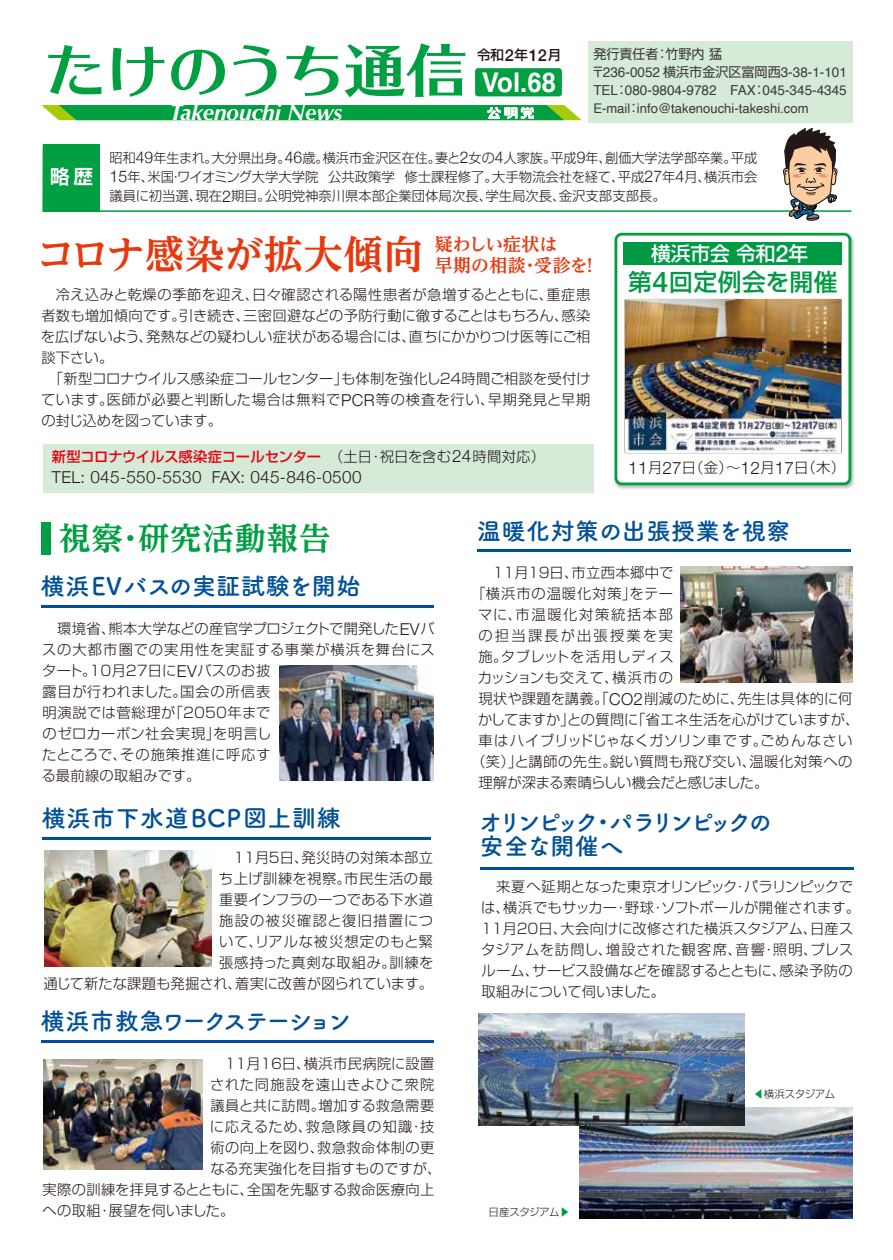
<style>
.page{position:relative;width:893px;height:1260px;background:#fff}
.page>*{position:absolute;margin:0;border:0;box-sizing:border-box;transform-origin:0 0}
.t1{font:700 39.15px "UD Reimin Pro";letter-spacing:.005em;color:#e8380d}
.t2{font:700 31.5px "UD Reimin Pro";letter-spacing:.025em;color:#009f41}
.t3{font:700 27.15px "Helvetica";color:#fff;scale:.95 1}
.t4{font:700 24px "Tsuku A Rd Gothic";letter-spacing:.025em;color:#005098}
.t5{font:700 24px/24px "Tsuku A Rd Gothic";letter-spacing:-.145em;color:#005098}
.t6{font:700 24px "Tsuku A Rd Gothic";letter-spacing:-.095em;color:#005098}
.t7{font:500 23.7px "Shin Go Pr 6 N";letter-spacing:.025em;color:#094}
.t8{font:italic 700 22.65px "Optima";color:#fff}
.t9{font:500 19.65px "Shin Go Pr 6 N";color:#fff}
.t10{font:700 19.5px "Shin Go Pro De";color:#fff}
.t11{font:700 17.85px/20.9px "UD Reimin Pro";letter-spacing:.01em;color:#e8380d}
.t12{font:300 17.1px "Helvetica Neue";letter-spacing:.02em;color:#221815}
.t13{font:300 14.4px "Shin Go Pr 6 N";color:#221815}
.t14{font:300 14.25px/21px "Shin Go Pr 6 N";letter-spacing:.025em;color:#221815}
.t15{font:500 14.25px "Shin Go Pr 6 N";letter-spacing:-.01em;color:#e60012}
.t16{font:300 14.25px "Shin Go Pr 6 N";letter-spacing:-.01em;color:#221815}
.t17{font:300 14.25px "Shin Go Pr 6 N";letter-spacing:.05em;color:#221815}
.t18{font:300 14.25px "Shin Go Pr 6 N";letter-spacing:-.045em;color:#221815}
.t19{font:300 14.25px "Shin Go Pr 6 N";letter-spacing:-.005em;color:#221815}
.t20{font:300 14.25px "Shin Go Pr 6 N";letter-spacing:.08em;color:#221815}
.t21{font:300 14.25px "Shin Go Pr 6 N";letter-spacing:.055em;color:#221815}
.t22{font:300 14.25px "Shin Go Pr 6 N";letter-spacing:.065em;color:#221815}
.t23{font:300 14.25px "Shin Go Pr 6 N";letter-spacing:.115em;color:#221815}
.t24{font:300 14.25px "Shin Go Pr 6 N";letter-spacing:.16em;color:#221815}
.t25{font:13.8px/18px "Helvetica";color:#3e3a39}
.t26{font:300 13.5px/19px "Shin Go Pr 6 N";color:#231815;text-align:justify}
.t27{font:500 13.5px "Shin Go Pr 6 N";color:#221815}
.t28{font:13.35px "Helvetica";color:#3e3a39}
.t29{font:13.35px "Shin Go Pro";color:#3e3a39}
.t30{font:300 10.5px "Shin Go Pro";letter-spacing:-.05em;color:#221815}
.s1{font-family:"Koz Go Pr 6 N";font-size:13.8px}
.s2{font-family:"Shin Go Pro";font-size:13.35px}
.s3{font-family:"Koz Go Pr 6 N"}
.s4{font-family:"Helvetica Neue";font-size:16.2px}
.s5{font-family:"Helvetica Neue";font-size:16.35px}
.s6{font-weight:300;color:#221815}
.s7{font-family:"Helvetica Neue";font-weight:300;font-size:17.1px;color:#221815}
.s8{font-size:16.35px}
.s9{font-family:"Helvetica Neue";font-size:23.55px}
.s10{font-family:"Helvetica Neue";font-size:28.5px}
.s11{font-family:"Helvetica Neue";font-size:17.25px}
.s12{font-family:"Helvetica Neue";font-size:17.1px}
.s13{color:#094}
</style>
<div class="page">
<img style="left:579px;top:1107px;width:273px;height:111px">
<img style="left:478px;top:1014px;width:266px;height:112px">
<img style="left:614px;top:232px;width:240px;height:257px">
<div style="left:616px;top:234px;width:234px;height:250px;background:#fff;border-radius:6px"></div>
<div style="left:614px;top:233px;width:237px;height:252px;border:3px solid #009f41;border-radius:6px"></div>
<img style="left:626px;top:300px;width:215px;height:152px">
<div style="left:588px;top:41px;width:265px;height:82px;background:#d5ead7"></div>
<div style="left:475px;top:68px;width:87px;height:28px;background:#009f41;border-radius:3px"></div>
<svg style="left:41px;top:105px;width:541px;height:15px;background:#1ea94c"></svg>
<div style="left:43px;top:444px;width:550px;height:48px;background:#d5ead7"></div>
<svg style="left:42px;top:145px;width:810px;height:67px"></svg>
<div style="left:43px;top:144px;width:57px;height:68px;background:#009f41"></div>
<svg style="left:780px;top:127px;width:60px;height:110px"></svg>
<svg style="left:48px;top:45px;width:53px;height:49px"></svg>
<svg style="left:112px;top:47px;width:52px;height:50px"></svg>
<svg style="left:171px;top:50px;width:54px;height:45px"></svg>
<svg style="left:233px;top:45px;width:43px;height:52px"></svg>
<svg style="left:287px;top:45px;width:51px;height:51px"></svg>
<svg style="left:345px;top:43px;width:120px;height:54px"></svg>
<div style="left:624px;top:242px;width:218px;height:23px;background:#094"></div>
<div style="left:41px;top:522px;width:10px;height:32px;background:#009f41"></div>
<hr style="left:41px;top:605px;width:392px;height:2px;background:#005098">
<hr style="left:42px;top:837px;width:389px;height:2px;background:#005098">
<hr style="left:41px;top:1040px;width:392px;height:2px;background:#005098">
<hr style="left:477px;top:549px;width:374px;height:3px;background:#005098">
<hr style="left:480px;top:867px;width:373px;height:3px;background:#005098">
<img style="left:279px;top:665px;width:155px;height:115px">
<img style="left:44px;top:850px;width:168px;height:116px">
<img style="left:43px;top:1059px;width:160px;height:110px">
<img style="left:680px;top:566px;width:172px;height:116px">
<h3 class="t10" style="left:50px;top:161px;width:44px">略歴</h3>
<p class="t29" style="left:593px;top:43px;width:130px">発行責任者<span class="s1">：</span>竹野内 猛</p>
<p class="t25" style="left:591px;top:64px;width:257px"><span class="s2">〒</span>236-0052 <span class="s2">横浜市金沢区富岡西</span>3-38-1-101<br>TEL<span class="s3">：</span>080-9804-9782 FAX<span class="s3">：</span>045-345-4345</p>
<p class="t28" style="left:593px;top:98px;width:217px">E-mail<span class="s3">：</span>info@takenouchi-takeshi.com</p>
<p class="t26" style="left:110px;top:147px;width:649px">昭和<span class="s4">49</span>年生まれ。大分県出身。<span class="s4">46</span>歳。横浜市金沢区在住。妻と<span class="s4">2</span>女の<span class="s4">4</span>人家族。平成<span class="s4">9</span>年、創価大学法学部卒業。平成<span class="s4">15</span>年、米国・ワイオミング大学大学院 公共政策学 修士課程修了。大手物流会社を経て、平成<span class="s4">27</span>年<span class="s4">4</span>月、横浜市会議員に初当選、現在<span class="s4">2</span>期目。公明党神奈川県本部企業団体局次長、学生局次長、金沢支部支部長。</p>
<p class="t27" style="left:477px;top:44px;width:86px">令和<span class="s5">2</span>年<span class="s5">12</span>月</p>
<h3 class="t3" style="left:482px;top:60px;width:79px">Vol.68</h3>
<h3 class="t8" style="left:170px;top:99px;width:174px">Takenouchi News</h3>
<h1 class="t1" style="left:36px;top:223px;width:388px">コロナ感染が拡大傾向</h1>
<p class="t11" style="left:435px;top:234px;width:159px">疑わしい症状は<br>早期の相談・受診を!</p>
<p class="t14" style="left:41px;top:283px;width:551px">　冷え込みと乾燥の季節を迎え、日々確認される陽性患者が急増するとともに、重症患者数も増加傾向です。引き続き、三密回避などの予防行動に徹することはもちろん、感染を広げないよう、発熱などの疑わしい症状がある場合には、直ちにかかりつけ医等にご相談下さい。<br>　「新型コロナウイルス感染症コールセンター」も体制を強化し２４時間ご相談を受付けています。医師が必要と判断した場合は無料で<span class="s5">PCR</span>等の検査を行い、早期発見と早期の封じ込めを図っています。</p>
<p class="t15" style="left:52px;top:444px;width:495px">新型コロナウイルス感染症コールセンター<span class="s6">（土日・祝日を含む</span><span class="s7">24</span><span class="s6">時間対応）</span></p>
<p class="t12" style="left:52px;top:463px;width:311px"><span class="s8">TEL:</span> 045<span class="s8">-</span>550<span class="s8">-</span>5530 <span class="s8">FAX:</span> 045<span class="s8">-</span>846<span class="s8">-</span>0500</p>
<h3 class="t9" style="left:651px;top:237px;width:158px">横浜市会令和<span class="s9">2</span>年</h3>
<h3 class="t7" style="left:628px;top:262px;width:211px">第<span class="s10">4</span>回定例会を開催</h3>
<p class="t13" style="left:628px;top:456px;width:218px"><span class="s11">11</span>月<span class="s11">27</span>日（金）～<span class="s11">12</span>月<span class="s11">17</span>日（木）</p>
<h2 class="t2" style="left:59px;top:512px;width:273px">視察・研究活動報告</h2>
<h3 class="t4" style="left:41px;top:567px;width:321px">横浜EVバスの実証試験を開始</h3>
<p class="t14" style="left:42px;top:617px;width:394px">　環境省、熊本大学などの産官学プロジェクトで開発した<span class="s5">EV</span>バスの大都市圏での実用性を実証する事業が横浜を舞台にスタート。１０月２７日に<span class="s5">EV</span>バスのお披<br>露目が行われました。国会の所信表<br>明演説では菅総理が「２０５０年まで<br>のゼロカーボン社会実現」を明言し<br>たところで、その施策推進に呼応す<br>る最前線の取組みです。</p>
<h3 class="t4" style="left:42px;top:800px;width:300px">横浜市下水道BCP図上訓練</h3>
<p class="t14" style="left:43px;top:845px;width:391px;text-align:right">　１１月５日、発災時の対策本部立<br>ち上げ訓練を視察。市民生活の最<br>重要インフラの一つである下水道<br>施設の被災確認と復旧措置につ<br>いて、リアルな被災想定のもと緊<br>張感持った真剣な取組み。訓練を<br>通じて新たな課題も発掘され、着実に改善が図られています。</p>
<h3 class="t6" style="left:41px;top:1002px;width:312px">横浜市救急ワークステーション</h3>
<p class="t19" style="left:210px;top:1052px;width:225px">　１１月１６日、横浜市民病院に設置</p>
<p class="t21" style="left:210px;top:1073px;width:226px">された同施設を遠山きよひこ衆院</p>
<p class="t14" style="left:210px;top:1094px;width:225px">議員と共に訪問。増加する救急需要</p>
<p class="t20" style="left:210px;top:1115px;width:226px">に応えるため、救急隊員の知識・技</p>
<p class="t14" style="left:210px;top:1136px;width:225px">術の向上を図り、救急救命体制の更</p>
<p class="t14" style="left:210px;top:1157px;width:233px">なる充実強化を目指すものですが、</p>
<p class="t14" style="left:43px;top:1178px;width:393px">実際の訓練を拝見するとともに、全国を先駆する救命医療向上</p>
<p class="t14" style="left:43px;top:1199px;width:193px">への取組・展望を伺いました。</p>
<h3 class="t4" style="left:477px;top:512px;width:315px">温暖化対策の出張授業を視察</h3>
<p class="t14" style="left:478px;top:561px;width:196px">　１１月１９日、市立西本郷中で</p>
<p class="t22" style="left:471px;top:582px;width:203px">「横浜市の温暖化対策」をテー</p>
<p class="t23" style="left:478px;top:603px;width:196px">マに、市温暖化対策統括本部</p>
<p class="t24" style="left:478px;top:624px;width:196px">の担当課長が出張授業を実</p>
<p class="t14" style="left:478px;top:645px;width:197px">施。タブレットを活用しディス</p>
<p class="t14" style="left:478px;top:666px;width:197px">カッションも交えて、横浜市の</p>
<p class="t14" style="left:478px;top:687px;width:375px">現状や課題を講義。「<span class="s5">CO</span><span class="s12">2</span>削減のために、先生は具体的に何</p>
<p class="t16" style="left:478px;top:708px;width:383px">かしてますか」との質問に「省エネ生活を心がけていますが、</p>
<p class="t17" style="left:478px;top:729px;width:375px">車はハイブリッドじゃなくガソリン車です。ごめんなさい</p>
<p class="t14" style="left:471px;top:750px;width:383px">（笑）」と講師の先生。鋭い質問も飛び交い、温暖化対策への</p>
<p class="t18" style="left:478px;top:771px;width:291px">理解が深まる素晴らしい機会だと感じました。</p>
<h3 class="t5" style="left:479px;top:808px;width:295px">オリンピック・パラリンピックの安全な開催へ</h3>
<p class="t14" style="left:479px;top:874px;width:382px">　来夏へ延期となった東京オリンピック・パラリンピックでは、横浜でもサッカー・野球・ソフトボールが開催されます。<br>１１月２０日、大会向けに改修された横浜スタジアム、日産スタジアムを訪問し、増設された観客席、音響・照明、プレスルーム、サービス設備などを確認するとともに、感染予防の取組みについて伺いました。</p>
<p class="t30" style="left:488px;top:1203px;width:83px">日産スタジアム<span class="s13">▶</span></p>
<p class="t30" style="left:753px;top:1086px;width:83px"><span class="s13">◀</span>横浜スタジアム</p>
</div>
